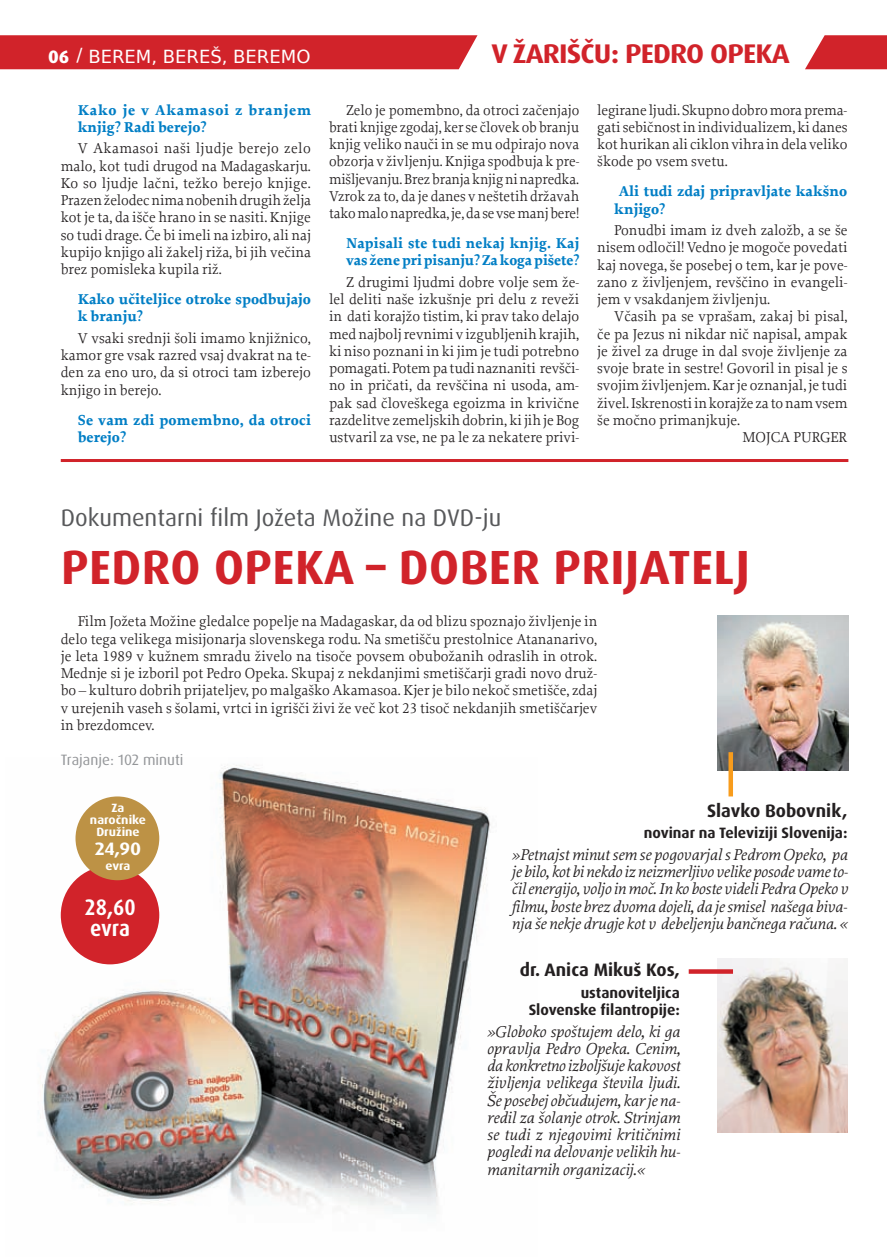
<style>
.page{position:relative;width:887px;height:1257px;background:#fff}
.page>*{position:absolute;margin:0;border:0;box-sizing:border-box;transform-origin:0 0}
.t1{font:700 48px "Dax Pro";letter-spacing:.01em;color:#d1232a}
.t2{font:700 27px "Dax Pro";letter-spacing:-.03em;color:#d1232a;scale:1.07 1}
.t3{font:24px "Dax Pro";color:#57585a}
.t4{font:700 condensed 22.5px/21px "Dax Pro";color:#fff;scale:1.06 1}
.t5{font:700 18px "Dax Pro";color:#231f20}
.t6{font:18px "DejaVu Sans";color:#fff}
.t7{font:700 18px "Dax Pro";color:#fff;scale:1.06 1}
.t8{font:italic 16.5px/17.2px "Proforma";color:#231f20;text-align:justify}
.t9{font:15px/17.2px "Proforma";color:#231f20;text-align:justify}
.t10{font:700 15px/17.2px "Proforma";color:#007ec5}
.t11{font:700 15px/17.2px "Dax Pro";color:#231f20;text-align:right}
.t12{font:700 15px/17.2px "Proforma";letter-spacing:.05em;color:#007ec5}
.t13{font:15px "Dax Pro";color:#939598}
.t14{font:700 12px/12px "Dax Pro";color:#fff;text-align:center;scale:1.06 1}
.s1{font-family:"Dax Pro";font-weight:800}
</style>
<div class="page">
<svg style="left:805px;top:35px;width:82px;height:34px;background:#d63f45"></svg>
<div style="left:0;top:35px;width:477px;height:34px;background:#d1232a"></div>
<img style="left:38px;top:765px;width:453px;height:449px">
<div style="left:61px;top:866px;width:98px;height:98px;background:#d1232a;border-radius:50%"></div>
<div style="left:76px;top:796px;width:83px;height:84px;background:#bd9245;border-radius:50%"></div>
<img style="left:717px;top:959px;width:130px;height:173px">
<img style="left:717px;top:615px;width:131px;height:155px">
<div style="left:689px;top:969px;width:44px;height:5px;background:#d1232a"></div>
<div style="left:728px;top:752px;width:5px;height:44px;background:#f89c1c"></div>
<hr style="left:61px;top:459px;width:787px;height:3px;background:#d1232a">
<p class="t6" style="left:48px;top:46px;width:264px"><span class="s1">06</span> / BEREM, BEREŠ, BEREMO</p>
<h2 class="t2" style="left:491px;top:42px;width:280px">V ŽARIŠČU: PEDRO OPEKA</h2>
<p class="t12" style="left:78px;top:103px;width:235px">Kako je v Akamasoi z branjem knjig? Radi berejo?</p>
<p class="t9" style="left:61px;top:141px;width:252px;text-indent:17px">V Akamasoi naši ljudje berejo zelo malo, kot tudi drugod na Madagaskarju.<br>Ko so ljudje lačni, težko berejo knjige.<br>Prazen želodec nima nobenih drugih želja kot je ta, da išče hrano in se nasiti. Knjige so tudi drage. Če bi imeli na izbiro, ali naj kupijo knjigo ali žakelj riža, bi jih večina brez pomisleka kupila riž.</p>
<p class="t10" style="left:78px;top:292px;width:235px">Kako učiteljice otroke spodbujajo k branju?</p>
<p class="t9" style="left:61px;top:331px;width:252px;text-indent:17px">V vsaki srednji šoli imamo knjižnico, kamor gre vsak razred vsaj dvakrat na te&shy;den za eno uro, da si otroci tam izberejo knjigo in berejo.</p>
<p class="t10" style="left:78px;top:413px;width:235px">Se vam zdi pomembno, da otroci berejo?</p>
<p class="t9" style="left:329px;top:102px;width:252px;text-indent:17px">Zelo je pomembno, da otroci začenjajo brati knjige zgodaj, ker se človek ob branju knjig veliko nauči in se mu odpirajo nova obzorja v življenju. Knjiga spodbuja k pre&shy;mišljevanju. Brez branja knjig ni napredka.<br>Vzrok za to, da je danes v neštetih državah tako malo napredka, je, da se vse manj bere!</p>
<p class="t10" style="left:346px;top:236px;width:235px">Napisali ste tudi nekaj knjig. Kaj vas žene pri pisanju? Za koga pišete?</p>
<p class="t9" style="left:329px;top:275px;width:252px;text-indent:17px">Z drugimi ljudmi dobre volje sem že&shy;lel deliti naše izkušnje pri delu z reveži in dati korajžo tistim, ki prav tako delajo med najbolj revnimi v izgubljenih krajih, ki niso poznani in ki jim je tudi potrebno pomagati. Potem pa tudi naznaniti revšči&shy;no in pričati, da revščina ni usoda, am&shy;pak sad človeškega egoizma in krivične razdelitve zemeljskih dobrin, ki jih je Bog ustvaril za vse, ne pa le za nekatere privi-</p>
<p class="t9" style="left:597px;top:102px;width:252px">legirane ljudi. Skupno dobro mora prema&shy;gati sebičnost in individualizem, ki danes kot hurikan ali ciklon vihra in dela veliko škode po vsem svetu.</p>
<p class="t10" style="left:614px;top:184px;width:235px;text-indent:5px">Ali tudi zdaj pripravljate kakšno knjigo?</p>
<p class="t9" style="left:597px;top:223px;width:252px;text-indent:17px">Ponudbi imam iz dveh založb, a se še nisem odločil! Vedno je mogoče povedati kaj novega, še posebej o tem, kar je pove&shy;zano z življenjem, revščino in evangeli&shy;jem v vsakdanjem življenju.</p>
<p class="t9" style="left:614px;top:309px;width:235px">Včasih pa se vprašam, zakaj bi pisal,</p>
<p class="t9" style="left:597px;top:326px;width:252px">če pa Jezus ni nikdar nič napisal, ampak</p>
<p class="t9" style="left:597px;top:344px;width:252px">je živel za druge in dal svoje življenje za</p>
<p class="t9" style="left:597px;top:361px;width:252px">svoje brate in sestre! Govoril in pisal je s</p>
<p class="t9" style="left:597px;top:378px;width:252px">svojim življenjem. Kar je oznanjal, je tudi</p>
<p class="t9" style="left:597px;top:395px;width:252px">živel. Iskrenosti in korajže za to nam vsem</p>
<p class="t9" style="left:597px;top:413px;width:144px">še močno primanjkuje.</p>
<p class="t9" style="left:742px;top:430px;width:107px">MOJCA PURGER</p>
<h3 class="t3" style="left:61px;top:507px;width:442px">Dokumentarni film Jožeta Možine na DVD-ju</h3>
<h1 class="t1" style="left:61px;top:546px;width:690px">PEDRO OPEKA – DOBER PRIJATELJ</h1>
<p class="t9" style="left:61px;top:614px;width:538px;text-indent:17px">Film Jožeta Možine gledalce popelje na Madagaskar, da od blizu spoznajo življenje in delo tega velikega misijonarja slovenskega rodu. Na smetišču prestolnice Atananarivo, je leta 1989 v kužnem smradu živelo na tisoče povsem obubožanih odraslih in otrok.<br>Mednje si je izboril pot Pedro Opeka. Skupaj z nekdanjimi smetiščarji gradi novo druž&shy;bo – kulturo dobrih prijateljev, po malgaško Akamasoa. Kjer je bilo nekoč smetišče, zdaj v urejenih vaseh s šolami, vrtci in igrišči živi že več kot 23 tisoč nekdanjih smetiščarjev in brezdomcev.</p>
<p class="t13" style="left:61px;top:753px;width:124px">Trajanje: 102 minuti</p>
<p class="t14" style="left:90px;top:802px;width:54px">Za naročnike<br>Družine</p>
<p class="t7" style="left:95px;top:841px;width:45px">24,90</p>
<p class="t14" style="left:105px;top:861px;width:25px">evra</p>
<h3 class="t4" style="left:84px;top:897px;width:50px">28,60 evra</h3>
<p class="t5" style="left:707px;top:802px;width:142px">Slavko Bobovnik,</p>
<p class="t11" style="left:644px;top:825px;width:205px">novinar na Televiziji Slovenija:</p>
<p class="t8" style="left:511px;top:847px;width:338px">»Petnajst minut sem se pogovarjal s Pedrom Opeko, pa je bilo, kot bi nekdo iz neizmerljivo velike posode vame to&shy;čil energijo, voljo in moč. In ko boste videli Pedra Opeko v filmu, boste brez dvoma dojeli, da je smisel našega biva&shy;nja še nekje drugje kot v debeljenju bančnega računa. «</p>
<p class="t5" style="left:520px;top:962px;width:162px">dr. Anica Mikuš Kos,</p>
<p class="t11" style="left:529px;top:985px;width:153px">ustanoviteljica<br>Slovenske filantropije:</p>
<p class="t8" style="left:487px;top:1024px;width:195px">»Globoko spoštujem delo, ki ga opravlja Pedro Opeka. Cenim, da konkretno izboljšuje kakovost življenja velikega števila ljudi.<br>Še posebej občudujem, kar je na&shy;redil za šolanje otrok. Strinjam se tudi z njegovimi kritičnimi pogledi na delovanje velikih hu&shy;manitarnih organizacij.«</p>
</div>
